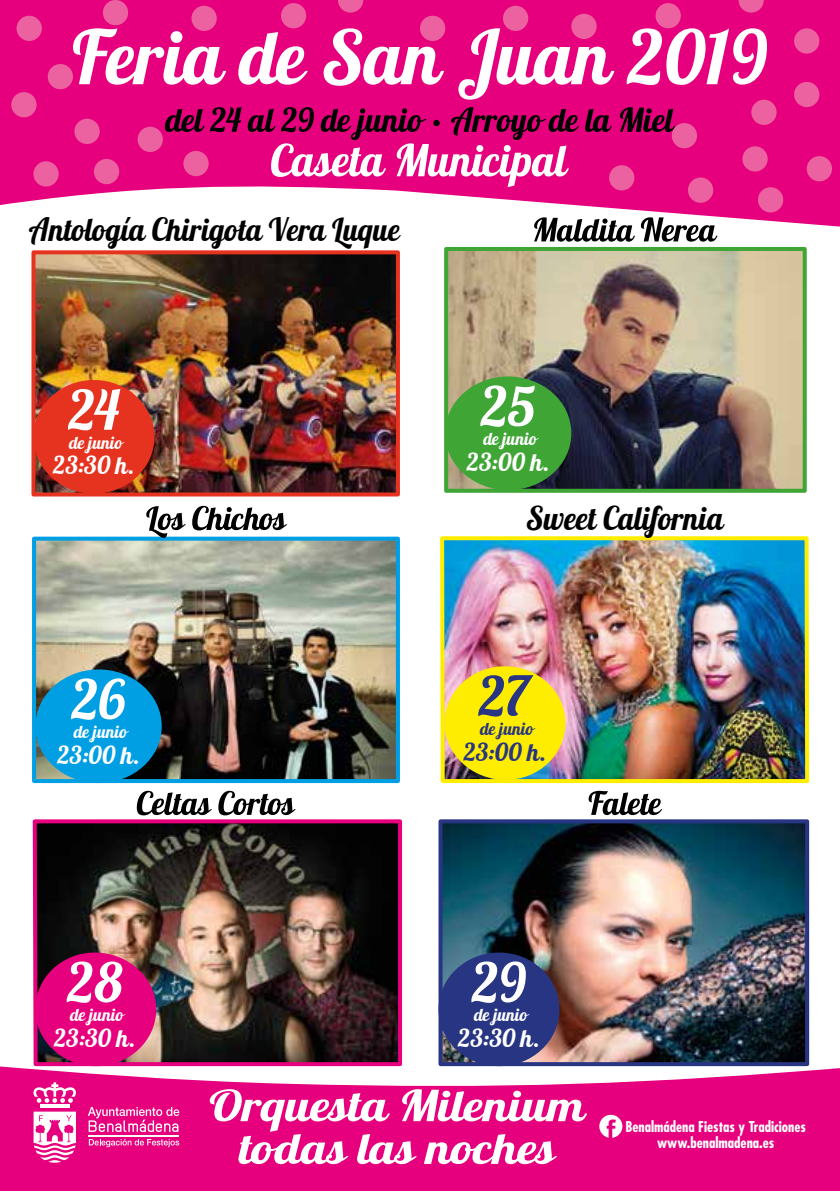
<style>
.page{position:relative;width:840px;height:1191px;background:#fff}
.page>*{position:absolute;margin:0;border:0;box-sizing:border-box;transform-origin:0 0}
.t1{font:54.4px "Galada";color:#fff}
.t2{font:54.4px "Galada";color:#283583}
.t3{font:32px "Galada";color:#000;scale:.96 1}
.t4{font:31.4px "Galada";color:#000;scale:.96 1}
.t5{font:24.2px "Galada";letter-spacing:.01em;color:#fff}
.t6{font:24.2px "Galada";color:#283583}
.t7{font:17.4px "Galada";color:#fff}
.t8{font:17.4px "Galada";color:#283583}
.t9{font:700 condensed 14.6px/16px "Futura Std";color:#fff;text-align:center}
</style>
<div class="page">
<svg style="left:0;top:0;width:839px;height:227px;fill:#e6007d"></svg>
<div style="left:33px;top:161px;width:26px;height:25px;background:#ec619f;border-radius:50%"></div>
<div style="left:94px;top:159px;width:25px;height:25px;background:#ec619f;border-radius:50%"></div>
<div style="left:655px;top:3px;width:25px;height:25px;background:#ec619f;border-radius:50%"></div>
<div style="left:420px;top:16px;width:25px;height:25px;background:#ec619f;border-radius:50%"></div>
<div style="left:571px;top:14px;width:25px;height:25px;background:#ec619f;border-radius:50%"></div>
<div style="left:671px;top:123px;width:25px;height:25px;background:#ec619f;border-radius:50%"></div>
<div style="left:793px;top:82px;width:25px;height:25px;background:#ec619f;border-radius:50%"></div>
<div style="left:742px;top:146px;width:25px;height:26px;background:#ec619f;border-radius:50%"></div>
<div style="left:750px;top:100px;width:26px;height:25px;background:#ec619f;border-radius:50%"></div>
<div style="left:687px;top:177px;width:25px;height:26px;background:#ec619f;border-radius:50%"></div>
<div style="left:806px;top:156px;width:25px;height:25px;background:#ec619f;border-radius:50%"></div>
<div style="left:608px;top:165px;width:26px;height:25px;background:#ec619f;border-radius:50%"></div>
<svg style="left:738px;top:0;width:25px;height:13px"></svg>
<div style="left:137px;top:127px;width:26px;height:25px;background:#ec619f;border-radius:50%"></div>
<div style="left:281px;top:3px;width:25px;height:25px;background:#ec619f;border-radius:50%"></div>
<div style="left:502px;top:6px;width:26px;height:25px;background:#ec619f;border-radius:50%"></div>
<div style="left:74px;top:119px;width:26px;height:25px;background:#ec619f;border-radius:50%"></div>
<div style="left:48px;top:64px;width:25px;height:25px;background:#ec619f;border-radius:50%"></div>
<div style="left:191px;top:6px;width:26px;height:25px;background:#ec619f;border-radius:50%"></div>
<svg style="left:338px;top:0;width:25px;height:13px"></svg>
<div style="left:103px;top:0;width:25px;height:25px;background:#ec619f;border-radius:50%"></div>
<div style="left:17px;top:16px;width:25px;height:25px;background:#ec619f;border-radius:50%"></div>
<div style="left:11px;top:92px;width:26px;height:25px;background:#ec619f;border-radius:50%"></div>
<svg style="left:0;top:1065px;width:839px;height:126px;background:#e92891"></svg>
<svg style="left:73px;top:28px;width:693px;height:72px;fill:#e6007d"></svg>
<svg style="left:165px;top:107px;width:509px;height:80px;background:#ce1d7d"></svg>
<img style="left:36px;top:255px;width:358px;height:236px">
<div style="left:31px;top:250px;width:368px;height:246px;border:4px solid #e63320"></div>
<div style="left:33px;top:380px;width:121px;height:113px;background:#e63320;border-radius:50%"></div>
<img style="left:449px;top:252px;width:352px;height:236px">
<div style="left:444px;top:247px;width:362px;height:246px;border:4px solid #3fa535"></div>
<div style="left:445px;top:376px;width:126px;height:114px;background:#3fa535;border-radius:50%"></div>
<svg style="left:533px;top:217px;width:184px;height:25px"></svg>
<img style="left:37px;top:541px;width:358px;height:237px">
<div style="left:32px;top:536px;width:368px;height:247px;border:4px solid #009fe3"></div>
<div style="left:35px;top:669px;width:127px;height:114px;background:#009fe3;border-radius:50%"></div>
<svg style="left:146px;top:506px;width:141px;height:32px"></svg>
<img style="left:445px;top:541px;width:358px;height:237px">
<div style="left:440px;top:536px;width:368px;height:247px;border:4px solid #ffed00"></div>
<div style="left:444px;top:666px;width:121px;height:114px;background:#ffed00;border-radius:50%"></div>
<img style="left:31px;top:819px;width:373px;height:249px">
<div style="left:35px;top:952px;width:121px;height:114px;background:#e6007d;border-radius:50%"></div>
<svg style="left:137px;top:791px;width:159px;height:24px"></svg>
<img style="left:443px;top:824px;width:360px;height:237px">
<div style="left:438px;top:819px;width:370px;height:247px;border:4px solid #283583"></div>
<div style="left:438px;top:952px;width:121px;height:114px;background:#283583;border-radius:50%"></div>
<svg style="left:588px;top:791px;width:74px;height:24px"></svg>
<div style="left:757px;top:187px;width:25px;height:25px;background:#ec619f;border-radius:50%"></div>
<div style="left:793px;top:28px;width:25px;height:26px;background:#ec619f;border-radius:50%"></div>
<svg style="left:599px;top:1114px;width:23px;height:23px"></svg>
<hr style="left:40px;top:1104px;width:30px;height:4px;background:#fff">
<svg style="left:33px;top:1082px;width:44px;height:20px"></svg>
<svg style="left:34px;top:1111px;width:42px;height:52px"></svg>
<svg style="left:88px;top:1107px;width:91px;height:25px;background:#ec49a2"></svg>
<svg style="left:89px;top:1138px;width:90px;height:9px"></svg>
<hr style="left:88px;top:1134px;width:91px;height:2px;background:#fff">
<svg style="left:210px;top:1089px;width:377px;height:75px"></svg>
<h3 class="t4" style="left:29px;top:212px;width:388px">Antología Chirigota Vera Luque</h3>
<h1 class="t1" style="left:68px;top:379px;width:52px">24</h1>
<p class="t7" style="left:69px;top:432px;width:55px">de junio</p>
<h3 class="t5" style="left:53px;top:452px;width:83px">23:30 h.</h3>
<h1 class="t1" style="left:72px;top:668px;width:55px">26</h1>
<p class="t7" style="left:74px;top:722px;width:55px">de junio</p>
<h3 class="t5" style="left:57px;top:741px;width:84px">23:00 h.</h3>
<h1 class="t1" style="left:480px;top:375px;width:56px">25</h1>
<p class="t7" style="left:483px;top:429px;width:55px">de junio</p>
<h3 class="t5" style="left:466px;top:448px;width:84px">23:00 h.</h3>
<h2 class="t3" style="left:526px;top:500px;width:207px">Sweet California</h2>
<h1 class="t2" style="left:478px;top:665px;width:54px">27</h1>
<p class="t8" style="left:480px;top:718px;width:55px">de junio</p>
<h3 class="t6" style="left:463px;top:738px;width:84px">23:00 h.</h3>
<h1 class="t1" style="left:67px;top:951px;width:57px">28</h1>
<p class="t7" style="left:70px;top:1005px;width:55px">de junio</p>
<h3 class="t5" style="left:54px;top:1024px;width:83px">23:30 h.</h3>
<h1 class="t1" style="left:471px;top:951px;width:55px">29</h1>
<p class="t7" style="left:474px;top:1005px;width:55px">de junio</p>
<h3 class="t5" style="left:458px;top:1024px;width:83px">23:30 h.</h3>
<p class="t9" style="left:625px;top:1119px;width:182px">Benalmádena Fiestas y Tradiciones www.benalmadena.es</p>
</div>
